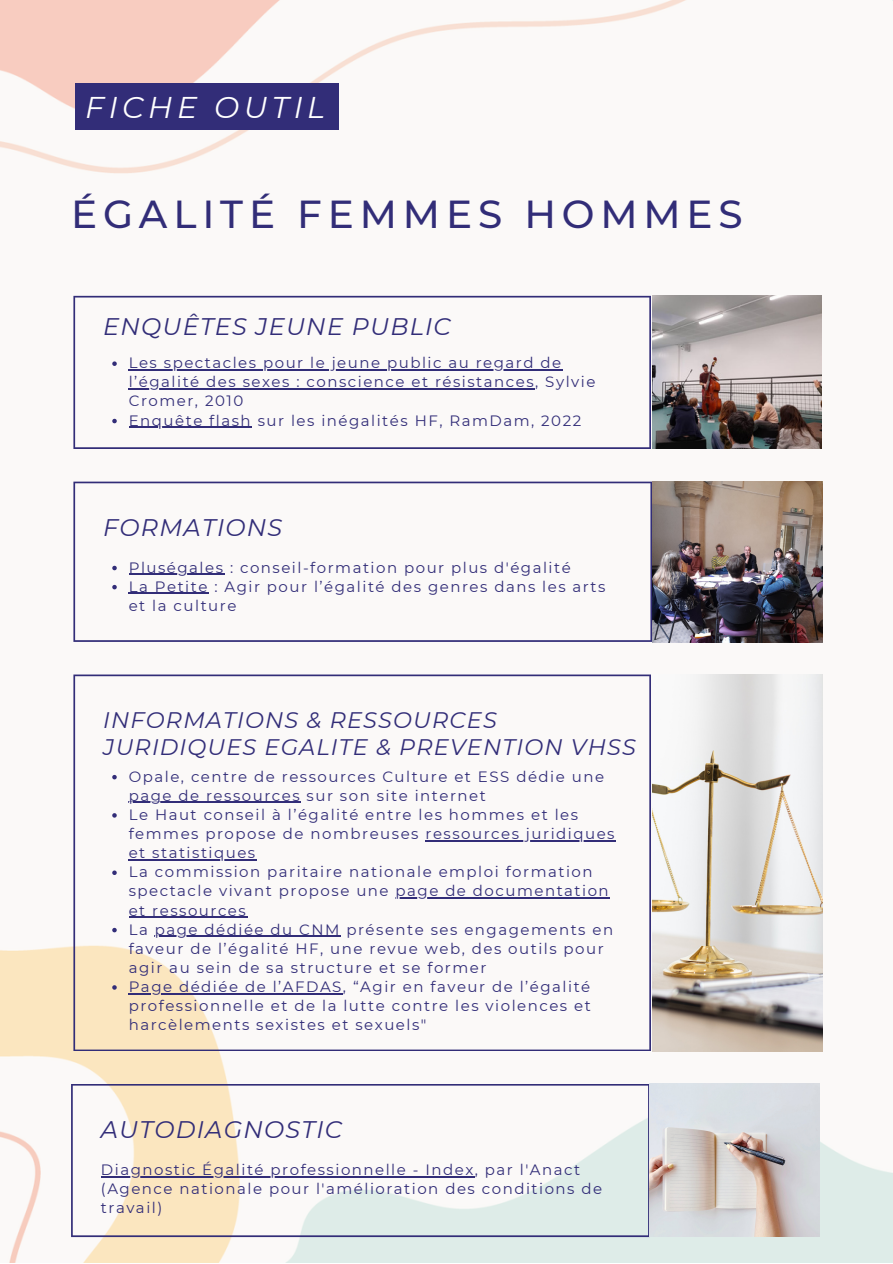
<style>
.page{position:relative;width:893px;height:1264px;background:#fff}
.page>*{position:absolute;margin:0;border:0;box-sizing:border-box;transform-origin:0 0}
.t1{font:500 39px "Montserrat";letter-spacing:.15em;color:#322d78}
.t2{font:italic 30px "Montserrat";letter-spacing:.15em;color:#fff}
.t3{font:italic 24px "Montserrat";letter-spacing:.05em;color:#322d78}
.t4{font:italic 22.5px/27px "Montserrat";letter-spacing:.05em;color:#322d78}
.t5{font:15px/19px "Montserrat";letter-spacing:.1em;color:#322d78}
</style>
<div class="page">
<img style="left:0;top:0;width:892px;height:1262px">
<svg style="left:73px;top:296px;width:578px;height:153px"></svg>
<svg style="left:73px;top:674px;width:578px;height:377px"></svg>
<svg style="left:73px;top:481px;width:579px;height:161px"></svg>
<img style="left:652px;top:296px;width:169px;height:153px">
<img style="left:652px;top:674px;width:170px;height:377px">
<img style="left:652px;top:481px;width:170px;height:161px">
<svg style="left:71px;top:1083px;width:578px;height:153px"></svg>
<img style="left:649px;top:1083px;width:170px;height:153px">
<div style="left:76px;top:84px;width:263px;height:46px;background:#322d78"></div>
<svg style="left:112px;top:361px;width:5px;height:5px"></svg>
<hr style="left:129px;top:369px;width:433px;height:1px;background:#322d78">
<hr style="left:129px;top:388px;width:406px;height:1px;background:#322d78">
<svg style="left:112px;top:419px;width:5px;height:4px"></svg>
<svg style="left:129px;top:426px;width:11px;height:2px"></svg>
<hr style="left:140px;top:426px;width:112px;height:2px;background:#322d78">
<svg style="left:112px;top:566px;width:5px;height:4px"></svg>
<hr style="left:129px;top:573px;width:95px;height:1px;background:#322d78">
<svg style="left:112px;top:585px;width:5px;height:4px"></svg>
<hr style="left:129px;top:592px;width:80px;height:2px;background:#322d78">
<svg style="left:112px;top:775px;width:5px;height:4px"></svg>
<hr style="left:129px;top:802px;width:172px;height:1px;background:#322d78">
<svg style="left:112px;top:813px;width:5px;height:4px"></svg>
<hr style="left:425px;top:840px;width:191px;height:1px;background:#322d78">
<hr style="left:129px;top:859px;width:128px;height:1px;background:#322d78">
<svg style="left:112px;top:870px;width:5px;height:5px"></svg>
<hr style="left:395px;top:897px;width:215px;height:1px;background:#322d78">
<hr style="left:129px;top:916px;width:118px;height:1px;background:#322d78">
<svg style="left:112px;top:927px;width:5px;height:5px"></svg>
<hr style="left:155px;top:935px;width:186px;height:1px;background:#322d78">
<svg style="left:112px;top:985px;width:5px;height:4px"></svg>
<hr style="left:129px;top:993px;width:214px;height:1px;background:#322d78">
<hr style="left:101px;top:1175px;width:374px;height:2px;background:#322d78">
<p class="t2" style="left:85px;top:89px;width:241px">FICHE OUTIL</p>
<p class="t1" style="left:71px;top:190px;width:673px">ÉGALITÉ FEMMES HOMMES</p>
<p class="t3" style="left:103px;top:311px;width:349px">ENQUÊTES JEUNE PUBLIC</p>
<p class="t5" style="left:129px;top:353px;width:468px">Les spectacles pour le jeune public au regard de l’égalité des sexes : conscience et résistances, Sylvie<br>Cromer, 2010</p>
<p class="t5" style="left:129px;top:410px;width:454px">Enquête flash sur les inégalités HF, RamDam, 2022</p>
<p class="t3" style="left:103px;top:513px;width:180px">FORMATIONS</p>
<p class="t5" style="left:129px;top:557px;width:443px">Pluségales : conseil-formation pour plus d'égalité</p>
<p class="t5" style="left:129px;top:576px;width:478px">La Petite : Agir pour l’égalité des genres dans les arts et la culture</p>
<p class="t4" style="left:103px;top:706px;width:534px">INFORMATIONS &amp; RESSOURCES<br>JURIDIQUES EGALITE &amp; PREVENTION VHSS</p>
<p class="t5" style="left:129px;top:766px;width:477px">Opale, centre de ressources Culture et ESS dédie une page de ressources sur son site internet</p>
<p class="t5" style="left:129px;top:805px;width:487px">Le Haut conseil à l’égalité entre les hommes et les femmes propose de nombreuses ressources juridiques et statistiques</p>
<p class="t5" style="left:129px;top:862px;width:481px">La commission paritaire nationale emploi formation spectacle vivant propose une page de documentation et ressources</p>
<p class="t5" style="left:129px;top:919px;width:486px">La page dédiée du CNM présente ses engagements en faveur de l’égalité HF, une revue web, des outils pour agir au sein de sa structure et se former</p>
<p class="t5" style="left:129px;top:977px;width:463px;text-align:justify">Page dédiée de l’AFDAS, “Agir en faveur de l’égalité professionnelle et de la lutte contre les violences et harcèlements sexistes et sexuels"</p>
<p class="t3" style="left:101px;top:1115px;width:242px">AUTODIAGNOSTIC</p>
<p class="t5" style="left:101px;top:1159px;width:502px">Diagnostic Égalité professionnelle - Index, par l'Anact (Agence nationale pour l'amélioration des conditions de travail)</p>
</div>
